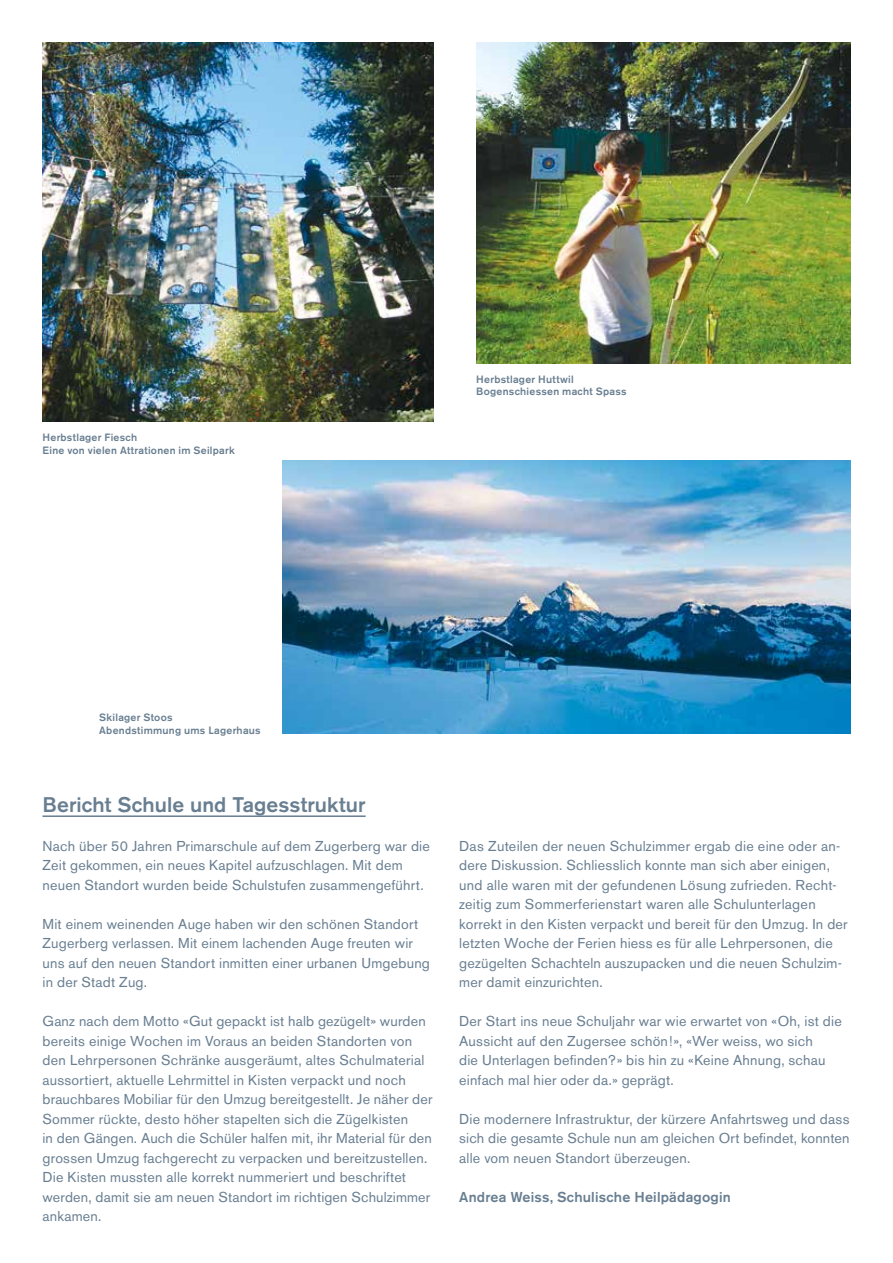
<style>
.page{position:relative;width:893px;height:1263px;background:#fff}
.page>*{position:absolute;margin:0;border:0;box-sizing:border-box;transform-origin:0 0}
.t1{font:500 21px "Akzidenz Grotesk BE";letter-spacing:.005em;color:#687e91}
.t2{font:14.25px/19.5px "Akzidenz Grotesk BE";letter-spacing:.015em;color:#687e91}
.t3{font:500 14.25px "Akzidenz Grotesk BE";letter-spacing:.015em;color:#687e91}
.t4{font:500 10.5px/12.6px "Akzidenz Grotesk BE";letter-spacing:.025em;color:#687e91}
</style>
<div class="page">
<hr style="left:43px;top:815px;width:323px;height:2px;background:#687e91">
<img style="left:476px;top:43px;width:374px;height:320px">
<img style="left:43px;top:43px;width:391px;height:379px">
<img style="left:282px;top:461px;width:568px;height:272px">
<p class="t4" style="left:43px;top:431px;width:194px">Herbstlager Fiesch<br>Eine von vielen Attrationen im Seilpark</p>
<p class="t4" style="left:476px;top:373px;width:152px">Herbstlager Huttwil<br>Bogenschiessen macht Spass</p>
<p class="t4" style="left:99px;top:711px;width:163px">Skilager Stoos<br>Abendstimmung ums Lagerhaus</p>
<h1 class="t1" style="left:43px;top:791px;width:325px">Bericht Schule und Tagesstruktur</h1>
<p class="t2" style="left:43px;top:836px;width:389px">Nach über 50 Jahren Primarschule auf dem Zugerberg war die<br>Zeit gekommen, ein neues Kapitel aufzuschlagen. Mit dem neuen Standort wurden beide Schulstufen zusammengeführt.</p>
<p class="t2" style="left:43px;top:914px;width:389px">Mit einem weinenden Auge haben wir den schönen Standort Zugerberg verlassen. Mit einem lachenden Auge freuten wir uns auf den neuen Standort inmitten einer urbanen Umgebung in der Stadt Zug.</p>
<p class="t2" style="left:43px;top:1011px;width:391px">Ganz nach dem Motto «Gut gepackt ist halb gezügelt» wurden bereits einige Wochen im Voraus an beiden Standorten von den Lehrpersonen Schränke ausgeräumt, altes Schulmaterial aussortiert, aktuelle Lehrmittel in Kisten verpackt und noch brauchbares Mobiliar für den Umzug bereitgestellt. Je näher der Sommer rückte, desto höher stapelten sich die Zügelkisten<br>in den Gängen. Auch die Schüler halfen mit, ihr Material für den grossen Umzug fachgerecht zu verpacken und bereitzustellen.<br>Die Kisten mussten alle korrekt nummeriert und beschriftet werden, damit sie am neuen Standort im richtigen Schulzimmer ankamen.</p>
<p class="t2" style="left:459px;top:836px;width:390px">Das Zuteilen der neuen Schulzimmer ergab die eine oder an&shy;dere Diskussion. Schliesslich konnte man sich aber einigen, und alle waren mit der gefundenen Lösung zufrieden. Recht&shy;zeitig zum Sommerferienstart waren alle Schulunterlagen korrekt in den Kisten verpackt und bereit für den Umzug. In der letzten Woche der Ferien hiess es für alle Lehrpersonen, die gezügelten Schachteln auszupacken und die neuen Schulzim&shy;mer damit einzurichten.</p>
<p class="t2" style="left:459px;top:1011px;width:384px">Der Start ins neue Schuljahr war wie erwartet von «Oh, ist die Aussicht auf den Zugersee schön!», «Wer weiss, wo sich<br>die Unterlagen befinden?» bis hin zu «Keine Ahnung, schau einfach mal hier oder da.» geprägt.</p>
<p class="t2" style="left:459px;top:1109px;width:392px;text-align:justify">Die modernere Infrastruktur, der kürzere Anfahrtsweg und dass sich die gesamte Schule nun am gleichen Ort befindet, konnten alle vom neuen Standort überzeugen.</p>
<p class="t3" style="left:459px;top:1188px;width:273px">Andrea Weiss, Schulische Heilpädagogin</p>
</div>
